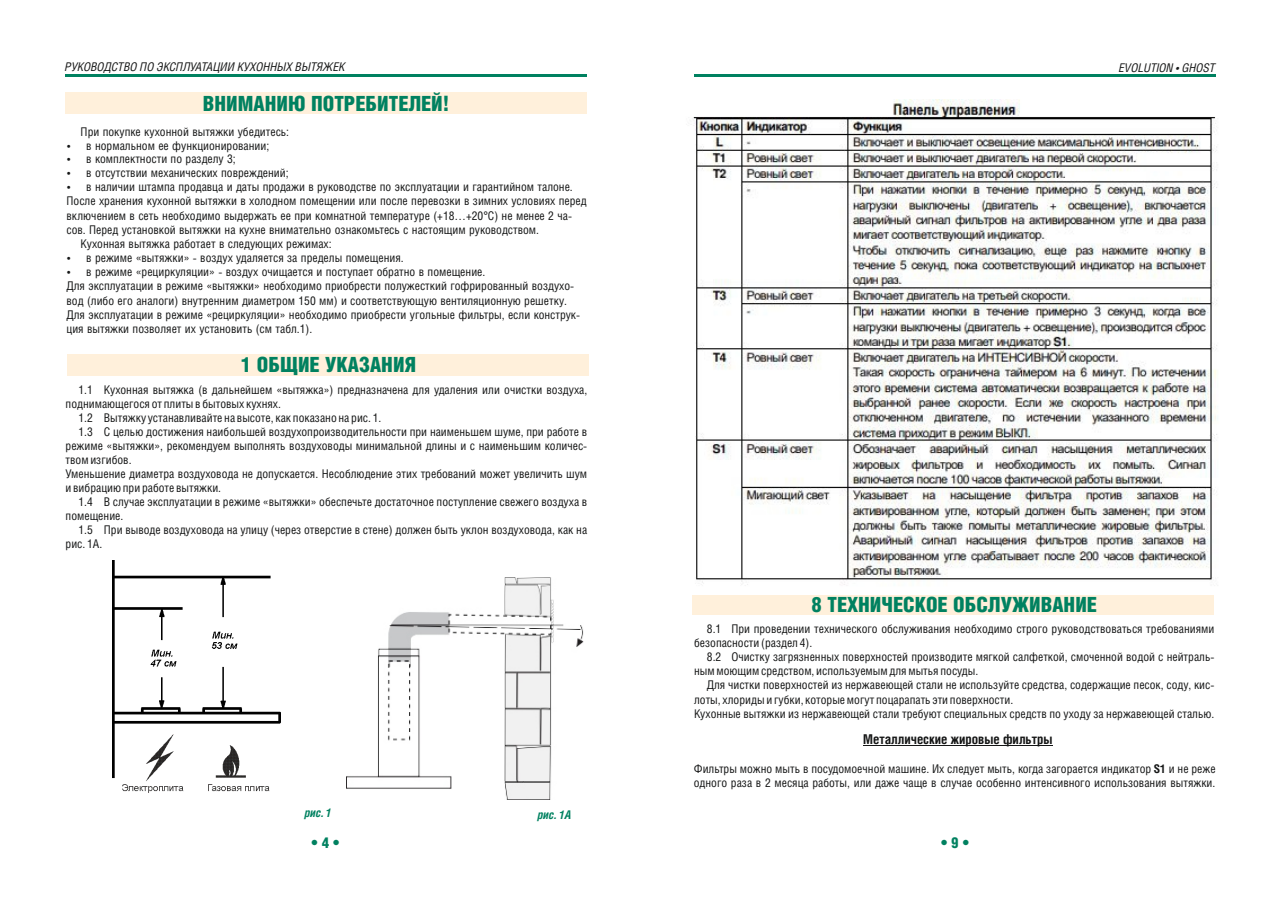
<style>
.page{position:relative;width:1280px;height:910px;background:#fff}
.page>*{position:absolute;margin:0;border:0;box-sizing:border-box;transform-origin:0 0}
.t1{font:21px "Helios Cond Black C";color:#008160}
.t2{font:15px "Helios Cond Black C";color:#008160}
.t3{font:700 13.5px "Helios Cond C";color:#151616}
.t4{font:12px/14.2px "Helios Cond C";color:#151616}
.t5{font:italic 12px "Helios Cond C";color:#151616}
.t6{font:italic 700 12px "Helios Cond C";color:#008160}
.s1{color:#fff}
.s2{font-weight:700}
</style>
<div class="page">
<hr style="left:65px;top:74px;width:521px;height:3px;background:#008160">
<div style="left:65px;top:93px;width:521px;height:21px;background:#fff0db"></div>
<hr style="left:694px;top:74px;width:522px;height:3px;background:#008160">
<img style="left:346px;top:578px;width:237px;height:221px">
<img style="left:113px;top:560px;width:167px;height:233px">
<img style="left:692px;top:100px;width:526px;height:485px">
<div style="left:693px;top:595px;width:521px;height:19px;background:#fff0db"></div>
<hr style="left:863px;top:745px;width:189px;height:1px;background:#151616">
<div style="left:67px;top:355px;width:522px;height:21px;background:#fff0db"></div>
<p class="t5" style="left:65px;top:61px;width:282px">РУКОВОДСТВО ПО ЭКСПЛУАТАЦИИ КУХОННЫХ ВЫТЯЖЕК</p>
<h1 class="t1" style="left:203px;top:94px;width:248px">ВНИМАНИЮ ПОТРЕБИТЕЛЕЙ!</h1>
<p class="t4" style="left:81px;top:125px;width:210px">При покупке кухонной вытяжки убедитесь:</p>
<p class="t4" style="left:86px;top:139px;width:184px">в нормальном ее функционировании;</p>
<p class="t4" style="left:86px;top:153px;width:151px">в комплектности по разделу 3;</p>
<p class="t4" style="left:86px;top:167px;width:204px">в отсутствии механических повреждений;</p>
<p class="t4" style="left:86px;top:181px;width:488px">в наличии штампа продавца и даты продажи в руководстве по эксплуатации и гарантийном талоне.</p>
<p class="t4" style="left:67px;top:195px;width:522px">После хранения кухонной вытяжки в холодном помещении или после перевозки в зимних условиях перед</p>
<p class="t4" style="left:67px;top:209px;width:507px">включением в сеть необходимо выдержать ее при комнатной температуре (+18…+20°C) не менее 2 ча-</p>
<p class="t4" style="left:67px;top:223px;width:474px">cов. Перед установкой вытяжки на кухне внимательно ознакомьтесь с настоящим руководством.</p>
<p class="t4" style="left:81px;top:238px;width:252px">Кухонная вытяжка работает в следующих режимах:</p>
<p class="t4" style="left:86px;top:252px;width:319px">в режиме «вытяжки» - воздух удаляется за пределы помещения.</p>
<p class="t4" style="left:86px;top:266px;width:401px">в режиме «рециркуляции» - воздух очищается и поступает обратно в помещение.</p>
<p class="t4" style="left:67px;top:280px;width:509px">Для эксплуатации в режиме «вытяжки» необходимо приобрести полужесткий гофрированный воздухо-</p>
<p class="t4" style="left:67px;top:294px;width:502px">вод (либо его аналоги) внутренним диаметром 150 мм) и соответствующую вентиляционную решетку.</p>
<p class="t4" style="left:67px;top:308px;width:515px">Для эксплуатации в режиме «рециркуляции» необходимо приобрести угольные фильтры, если конструк-</p>
<p class="t4" style="left:67px;top:323px;width:247px">ция вытяжки позволяет их установить (см табл.1).</p>
<h1 class="t1" style="left:241px;top:354px;width:177px">1 ОБЩИЕ УКАЗАНИЯ</h1>
<p class="t4" style="left:78px;top:383px;width:510px">1.1 Кухонная вытяжка (в дальнейшем «вытяжка») предназначена для удаления или очистки воздуха,</p>
<p class="t4" style="left:66px;top:397px;width:217px">поднимающегося от плиты в бытовых кухнях.</p>
<p class="t4" style="left:78px;top:411px;width:304px">1.2 Вытяжку устанавливайте на высоте, как показано на рис. 1.</p>
<p class="t4" style="left:78px;top:425px;width:510px">1.3 С целью достижения наибольшей воздухопроизводительности при наименьшем шуме, при работе в</p>
<p class="t4" style="left:66px;top:439px;width:523px">режиме «вытяжки», рекомендуем выполнять воздуховоды минимальной длины и с наименьшим количес-</p>
<p class="t4" style="left:66px;top:453px;width:67px">твом изгибов.</p>
<p class="t4" style="left:66px;top:467px;width:523px">Уменьшение диаметра воздуховода не допускается. Несоблюдение этих требований может увеличить шум</p>
<p class="t4" style="left:66px;top:481px;width:157px">и вибрацию при работе вытяжки.</p>
<p class="t4" style="left:78px;top:495px;width:510px">1.4 В случае эксплуатации в режиме «вытяжки» обеспечьте достаточное поступление свежего воздуха в</p>
<p class="t4" style="left:66px;top:509px;width:59px">помещение.</p>
<p class="t4" style="left:78px;top:523px;width:510px">1.5 При выводе воздуховода на улицу (через отверстие в стене) должен быть уклон воздуховода, как на</p>
<p class="t4" style="left:66px;top:537px;width:43px">рис. 1А. <span class="s1">.</span></p>
<p class="t6" style="left:304px;top:808px;width:29px">рис. 1</p>
<p class="t6" style="left:538px;top:810px;width:35px">рис. 1А</p>
<p class="t5" style="left:1119px;top:62px;width:98px">EVOLUTION • GHOST</p>
<h1 class="t1" style="left:811px;top:595px;width:287px">8 ТЕХНИЧЕСКОЕ ОБСЛУЖИВАНИЕ</h1>
<p class="t4" style="left:694px;top:622px;width:522px;text-indent:13px">8.1 При проведении технического обслуживания необходимо строго руководствоваться требованиями безопасности (раздел 4).</p>
<p class="t4" style="left:694px;top:651px;width:522px;text-indent:13px">8.2 Очистку загрязненных поверхностей производитe мягкой салфеткой, смоченной водой с нейтраль&shy;ным моющим средством, используемым для мытья посуды.</p>
<p class="t4" style="left:694px;top:679px;width:522px;text-indent:13px">Для чистки поверхностей из нержавеющей стали не используйте средства, содержащие песок, соду, кис&shy;лоты, хлориды и губки, которые могут поцарапать эти поверхности.<br>Кухонные вытяжки из нержавеющей стали требуют специальных средств по уходу за нержавеющей сталью.</p>
<p class="t3" style="left:863px;top:733px;width:191px">Металлические жировые фильтры</p>
<p class="t4" style="left:694px;top:763px;width:523px">Фильтры можно мыть в посудомоечной машине. Их следует мыть, когда загорается индикатор <span class="s2">S1</span> и не реже одного раза в 2 месяца работы, или даже чаще в случае особенно интенсивного использования вытяжки.</p>
<p class="t2" style="left:311px;top:835px;width:29px">• 4 •</p>
<p class="t2" style="left:941px;top:835px;width:29px">• 9 •</p>
</div>
